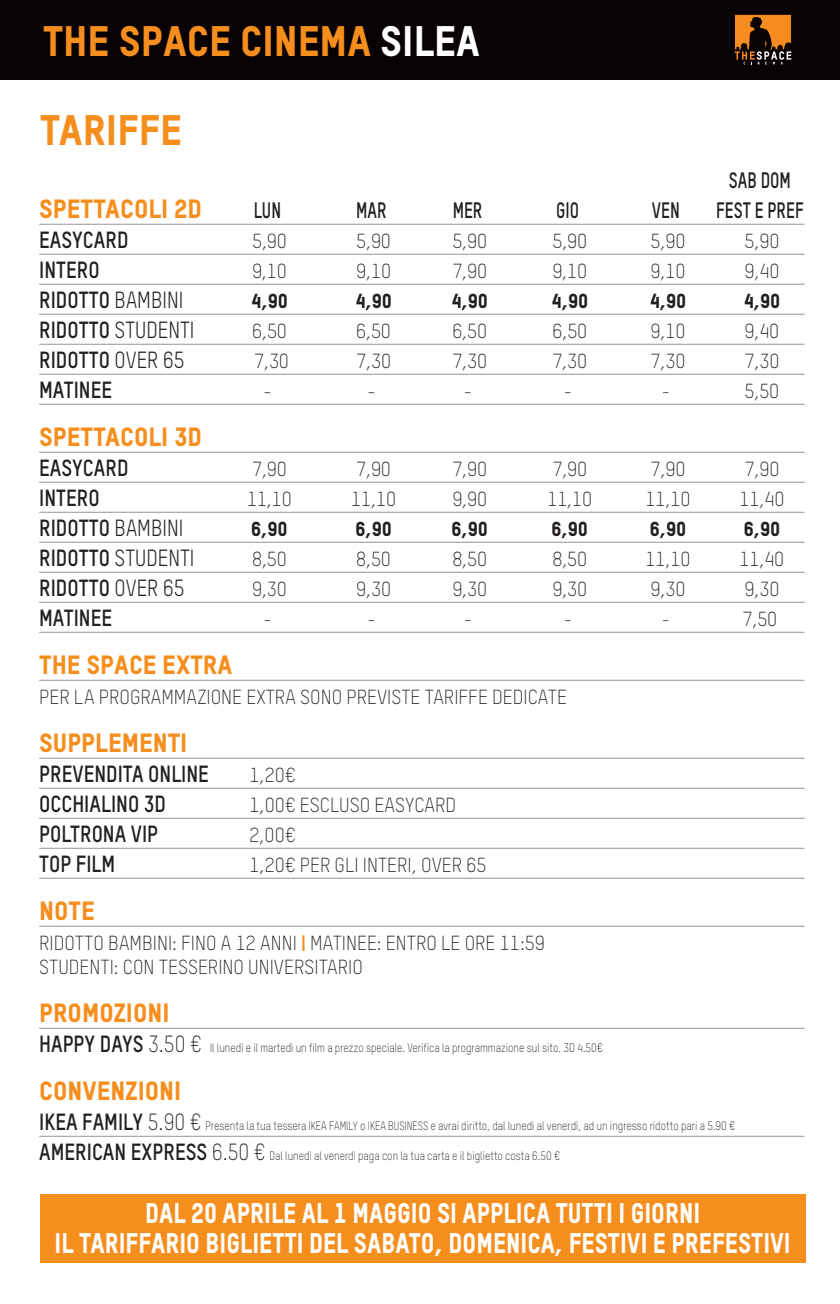
<style>
.page{position:relative;width:840px;height:1304px;background:#fff}
.page>*{position:absolute;margin:0;border:0;box-sizing:border-box;transform-origin:0 0}
.t1{font:42px "TSTAR Headline";color:#f68e1e}
.t2{font:28px "TSTAR Headline";color:#fff;scale:.89 1}
.t3{font:26px "TSTAR Headline";color:#f68e1e}
.t4{font:700 23px "TSTAR";color:#231f20;scale:.9 1}
.t5{font:23px "TSTAR";color:#231f20;scale:.9 1}
.t6{font:700 22px "TSTAR";color:#231f20;scale:.78 1}
.t7{font:300 20px "TSTAR";color:#231f20}
.t8{font:20px "TSTAR Headline";letter-spacing:-.01em;color:#231f20}
.t9{font:300 12px "TSTAR";color:#231f20;scale:.85 1}
.s1{color:#fff}
.s2{font-weight:400}
.s3{font-weight:700}
.s4{font-family:"TSTAR Headline";font-weight:400;color:#f68e1e}
.s5{font-weight:700;font-size:23px}
.s6{font-size:23px}
</style>
<div class="page">
<div style="left:0;top:0;width:839px;height:79px;background:#080302"></div>
<svg style="left:735px;top:14px;width:57px;height:46px"></svg>
<svg style="left:734px;top:15px;width:56px;height:50px"></svg>
<hr style="left:39px;top:224px;width:765px;height:1px;background:#939598">
<hr style="left:39px;top:254px;width:765px;height:1px;background:#939598">
<hr style="left:39px;top:284px;width:765px;height:1px;background:#939598">
<hr style="left:39px;top:314px;width:765px;height:1px;background:#939598">
<hr style="left:39px;top:344px;width:765px;height:1px;background:#939598">
<hr style="left:39px;top:374px;width:765px;height:1px;background:#939598">
<hr style="left:39px;top:404px;width:765px;height:1px;background:#939598">
<hr style="left:39px;top:452px;width:765px;height:1px;background:#939598">
<hr style="left:39px;top:482px;width:765px;height:1px;background:#939598">
<hr style="left:39px;top:512px;width:765px;height:1px;background:#939598">
<hr style="left:39px;top:542px;width:765px;height:1px;background:#939598">
<hr style="left:39px;top:572px;width:765px;height:1px;background:#939598">
<hr style="left:39px;top:602px;width:765px;height:1px;background:#939598">
<hr style="left:39px;top:632px;width:765px;height:1px;background:#939598">
<hr style="left:39px;top:680px;width:765px;height:1px;background:#939598">
<hr style="left:39px;top:758px;width:765px;height:1px;background:#939598">
<hr style="left:39px;top:788px;width:765px;height:1px;background:#939598">
<hr style="left:39px;top:818px;width:765px;height:1px;background:#939598">
<hr style="left:39px;top:848px;width:765px;height:1px;background:#939598">
<hr style="left:39px;top:878px;width:765px;height:1px;background:#939598">
<hr style="left:39px;top:926px;width:765px;height:1px;background:#939598">
<hr style="left:39px;top:1028px;width:765px;height:1px;background:#939598">
<hr style="left:39px;top:1136px;width:765px;height:1px;background:#939598">
<div style="left:40px;top:1194px;width:764px;height:69px;background:#f68e1e"></div>
<p class="t1" style="left:43px;top:15px;width:438px">THE SPACE CINEMA <span class="s1">SILEA</span></p>
<p class="t1" style="left:40px;top:104px;width:144px">TARIFFE</p>
<p class="t6" style="left:728px;top:166px;width:81px">SAB DOM</p>
<p class="t3" style="left:39px;top:193px;width:164px">SPETTACOLI 2D</p>
<p class="t6" style="left:253px;top:196px;width:37px">LUN</p>
<p class="t6" style="left:356px;top:196px;width:41px">MAR</p>
<p class="t6" style="left:452px;top:196px;width:40px">MER</p>
<p class="t6" style="left:556px;top:196px;width:31px">GIO</p>
<p class="t6" style="left:651px;top:196px;width:37px">VEN</p>
<p class="t6" style="left:715px;top:196px;width:114px">FEST E PREF</p>
<p class="t4" style="left:39px;top:225px;width:101px">EASYCARD</p>
<p class="t7" style="left:252px;top:229px;width:36px">5,90</p>
<p class="t7" style="left:356px;top:229px;width:36px">5,90</p>
<p class="t7" style="left:452px;top:229px;width:36px">5,90</p>
<p class="t7" style="left:552px;top:229px;width:36px">5,90</p>
<p class="t7" style="left:650px;top:229px;width:36px">5,90</p>
<p class="t7" style="left:744px;top:229px;width:36px">5,90</p>
<p class="t4" style="left:39px;top:255px;width:69px">INTERO</p>
<p class="t7" style="left:252px;top:259px;width:36px">9,10</p>
<p class="t7" style="left:356px;top:259px;width:36px">9,10</p>
<p class="t7" style="left:452px;top:259px;width:36px">7,90</p>
<p class="t7" style="left:552px;top:259px;width:36px">9,10</p>
<p class="t7" style="left:650px;top:259px;width:36px">9,10</p>
<p class="t7" style="left:744px;top:259px;width:36px">9,40</p>
<p class="t4" style="left:39px;top:285px;width:162px">RIDOTTO <span class="s2">BAMBINI</span></p>
<p class="t8" style="left:251px;top:289px;width:38px">4,90</p>
<p class="t8" style="left:355px;top:289px;width:38px">4,90</p>
<p class="t8" style="left:451px;top:289px;width:38px">4,90</p>
<p class="t8" style="left:551px;top:289px;width:38px">4,90</p>
<p class="t8" style="left:649px;top:289px;width:38px">4,90</p>
<p class="t8" style="left:743px;top:289px;width:38px">4,90</p>
<p class="t5" style="left:39px;top:316px;width:174px"><span class="s3">RIDOTTO</span> STUDENTI</p>
<p class="t7" style="left:252px;top:319px;width:36px">6,50</p>
<p class="t7" style="left:356px;top:319px;width:36px">6,50</p>
<p class="t7" style="left:452px;top:319px;width:36px">6,50</p>
<p class="t7" style="left:552px;top:319px;width:36px">6,50</p>
<p class="t7" style="left:650px;top:319px;width:36px">9,10</p>
<p class="t7" style="left:744px;top:319px;width:36px">9,40</p>
<p class="t4" style="left:39px;top:345px;width:163px">RIDOTTO <span class="s2">OVER 65</span></p>
<p class="t7" style="left:254px;top:349px;width:36px">7,30</p>
<p class="t7" style="left:356px;top:349px;width:36px">7,30</p>
<p class="t7" style="left:452px;top:349px;width:36px">7,30</p>
<p class="t7" style="left:552px;top:349px;width:36px">7,30</p>
<p class="t7" style="left:650px;top:349px;width:36px">7,30</p>
<p class="t7" style="left:744px;top:349px;width:36px">7,30</p>
<p class="t4" style="left:39px;top:375px;width:83px">MATINEE</p>
<p class="t7" style="left:263px;top:379px;width:10px">-</p>
<p class="t7" style="left:367px;top:379px;width:10px">-</p>
<p class="t7" style="left:463px;top:379px;width:10px">-</p>
<p class="t7" style="left:563px;top:379px;width:10px">-</p>
<p class="t7" style="left:661px;top:379px;width:10px">-</p>
<p class="t7" style="left:744px;top:379px;width:36px">5,50</p>
<p class="t3" style="left:39px;top:421px;width:164px">SPETTACOLI 3D</p>
<p class="t4" style="left:39px;top:453px;width:101px">EASYCARD</p>
<p class="t7" style="left:252px;top:457px;width:36px">7,90</p>
<p class="t7" style="left:356px;top:457px;width:36px">7,90</p>
<p class="t7" style="left:452px;top:457px;width:36px">7,90</p>
<p class="t7" style="left:552px;top:457px;width:36px">7,90</p>
<p class="t7" style="left:650px;top:457px;width:36px">7,90</p>
<p class="t7" style="left:744px;top:457px;width:36px">7,90</p>
<p class="t4" style="left:39px;top:483px;width:69px">INTERO</p>
<p class="t7" style="left:247px;top:487px;width:46px">11,10</p>
<p class="t7" style="left:351px;top:487px;width:46px">11,10</p>
<p class="t7" style="left:452px;top:487px;width:36px">9,90</p>
<p class="t7" style="left:547px;top:487px;width:46px">11,10</p>
<p class="t7" style="left:645px;top:487px;width:46px">11,10</p>
<p class="t7" style="left:739px;top:487px;width:46px">11,40</p>
<p class="t4" style="left:39px;top:513px;width:162px">RIDOTTO <span class="s2">BAMBINI</span></p>
<p class="t8" style="left:251px;top:517px;width:38px">6,90</p>
<p class="t8" style="left:355px;top:517px;width:38px">6,90</p>
<p class="t8" style="left:451px;top:517px;width:38px">6,90</p>
<p class="t8" style="left:551px;top:517px;width:38px">6,90</p>
<p class="t8" style="left:649px;top:517px;width:38px">6,90</p>
<p class="t8" style="left:743px;top:517px;width:38px">6,90</p>
<p class="t5" style="left:39px;top:544px;width:174px"><span class="s3">RIDOTTO</span> STUDENTI</p>
<p class="t7" style="left:252px;top:547px;width:36px">8,50</p>
<p class="t7" style="left:356px;top:547px;width:36px">8,50</p>
<p class="t7" style="left:452px;top:547px;width:36px">8,50</p>
<p class="t7" style="left:552px;top:547px;width:36px">8,50</p>
<p class="t7" style="left:645px;top:547px;width:46px">11,10</p>
<p class="t7" style="left:739px;top:547px;width:46px">11,40</p>
<p class="t4" style="left:39px;top:573px;width:163px">RIDOTTO <span class="s2">OVER 65</span></p>
<p class="t7" style="left:252px;top:577px;width:36px">9,30</p>
<p class="t7" style="left:356px;top:577px;width:36px">9,30</p>
<p class="t7" style="left:452px;top:577px;width:36px">9,30</p>
<p class="t7" style="left:552px;top:577px;width:36px">9,30</p>
<p class="t7" style="left:650px;top:577px;width:36px">9,30</p>
<p class="t7" style="left:744px;top:577px;width:36px">9,30</p>
<p class="t4" style="left:39px;top:603px;width:83px">MATINEE</p>
<p class="t7" style="left:263px;top:607px;width:10px">-</p>
<p class="t7" style="left:367px;top:607px;width:10px">-</p>
<p class="t7" style="left:463px;top:607px;width:10px">-</p>
<p class="t7" style="left:563px;top:607px;width:10px">-</p>
<p class="t7" style="left:661px;top:607px;width:10px">-</p>
<p class="t7" style="left:742px;top:607px;width:36px">7,50</p>
<p class="t3" style="left:39px;top:649px;width:195px">THE SPACE EXTRA</p>
<p class="t7" style="left:39px;top:685px;width:529px">PER LA PROGRAMMAZIONE EXTRA SONO PREVISTE TARIFFE DEDICATE</p>
<p class="t3" style="left:39px;top:727px;width:150px">SUPPLEMENTI</p>
<p class="t4" style="left:39px;top:759px;width:190px">PREVENDITA ONLINE</p>
<p class="t7" style="left:249px;top:763px;width:48px">1,20€</p>
<p class="t4" style="left:39px;top:789px;width:142px">OCCHIALINO 3D</p>
<p class="t7" style="left:249px;top:793px;width:208px">1,00€ ESCLUSO EASYCARD</p>
<p class="t4" style="left:39px;top:819px;width:134px">POLTRONA VIP</p>
<p class="t7" style="left:249px;top:823px;width:48px">2,00€</p>
<p class="t4" style="left:39px;top:849px;width:86px">TOP FILM</p>
<p class="t7" style="left:249px;top:853px;width:238px">1,20€ PER GLI INTERI, OVER 65</p>
<p class="t3" style="left:39px;top:895px;width:57px">NOTE</p>
<p class="t7" style="left:39px;top:931px;width:507px">RIDOTTO BAMBINI: FINO A 12 ANNI <span class="s4">|</span> MATINEE: ENTRO LE ORE 11:59</p>
<p class="t7" style="left:39px;top:955px;width:325px">STUDENTI: CON TESSERINO UNIVERSITARIO</p>
<p class="t3" style="left:39px;top:997px;width:132px">PROMOZIONI</p>
<p class="t9" style="left:39px;top:1041px;width:664px"><span class="s5">HAPPY DAYS</span> <span class="s6">3.50 €</span> Il lunedì e il martedì un film a prezzo speciale. Verifica la programmazione sul sito. 3D 4.50€</p>
<p class="t3" style="left:39px;top:1075px;width:144px">CONVENZIONI</p>
<p class="t9" style="left:39px;top:1119px;width:819px"><span class="s5">IKEA FAMILY</span> <span class="s6">5.90 €</span> Presenta la tua tessera IKEA FAMILY o IKEA BUSINESS e avrai diritto, dal lunedì al venerdì, ad un ingresso ridotto pari a 5.90 €</p>
<p class="t9" style="left:39px;top:1149px;width:614px"><span class="s5">AMERICAN EXPRESS</span> <span class="s6">6.50 €</span> Dal lunedì al venerdì paga con la tua carta e il biglietto costa 6.50 €</p>
<p class="t2" style="left:145px;top:1195px;width:624px">DAL 20 APRILE AL 1 MAGGIO SI APPLICA TUTTI I GIORNI</p>
<p class="t2" style="left:55px;top:1225px;width:828px">IL TARIFFARIO BIGLIETTI DEL SABATO, DOMENICA, FESTIVI E PREFESTIVI</p>
</div>
